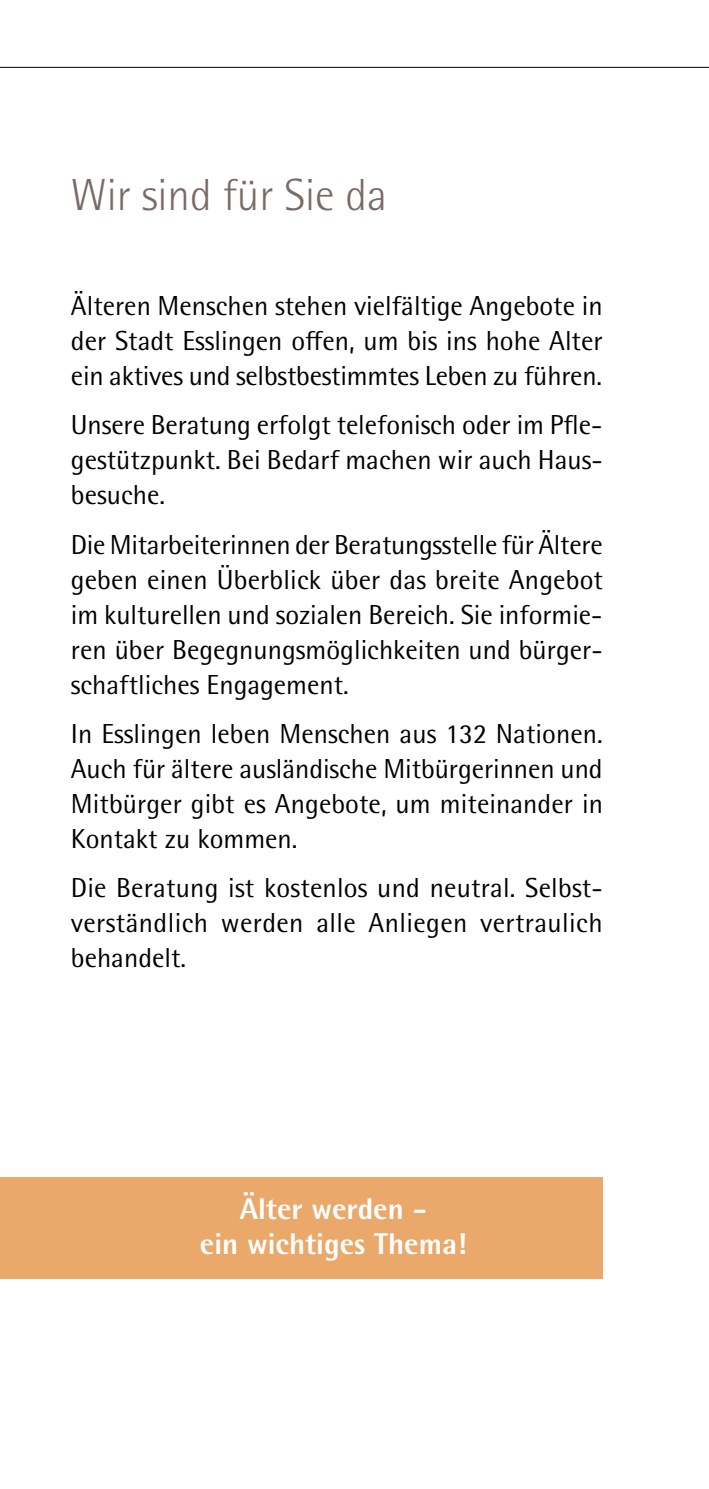
<style>
.page{position:relative;width:709px;height:1489px;background:#fff}
.page>*{position:absolute;margin:0;border:0;box-sizing:border-box;transform-origin:0 0}
.t1{font:300 45px "Rotis Semi Sans Pro";color:#786b66}
.t2{font:800 30px/35px "Rotis Semi Sans Pro";color:#fff;text-align:center}
.t3{font:27.5px/35px "Rotis Semi Sans Pro";color:#000;text-align:justify}
</style>
<div class="page">
<hr style="left:0;top:67px;width:709px;height:1px;background:#000">
<div style="left:0;top:1176px;width:602px;height:101px;background:#eaa86b"></div>
<h1 class="t1" style="left:71px;top:169px;width:318px">Wir sind für Sie da</h1>
<p class="t3" style="left:71px;top:288px;width:533px">Älteren Menschen stehen vielfältige Angebote in der Stadt Esslingen offen, um bis ins hohe Alter ein aktives und selbstbestimmtes Leben zu führen.</p>
<p class="t3" style="left:71px;top:408px;width:533px">Unsere Beratung erfolgt telefonisch oder im Pfle&shy;gestützpunkt. Bei Bedarf machen wir auch Haus&shy;besuche.</p>
<p class="t3" style="left:71px;top:527px;width:533px">Die Mitarbeiterinnen der Beratungsstelle für Ältere geben einen Überblick über das breite Angebot im kulturellen und sozialen Bereich. Sie informie&shy;ren über Begegnungsmöglichkeiten und bürger&shy;schaftliches Engagement.</p>
<p class="t3" style="left:71px;top:716px;width:533px">In Esslingen leben Menschen aus 132 Nationen.<br>Auch für ältere ausländische Mitbürgerinnen und Mitbürger gibt es Angebote, um miteinander in Kontakt zu kommen.</p>
<p class="t3" style="left:71px;top:870px;width:533px">Die Beratung ist kostenlos und neutral. Selbst&shy;verständlich werden alle Anliegen vertraulich behandelt.</p>
<p class="t2" style="left:200px;top:1190px;width:268px">Älter werden -<br>ein wichtiges Thema!</p>
</div>
